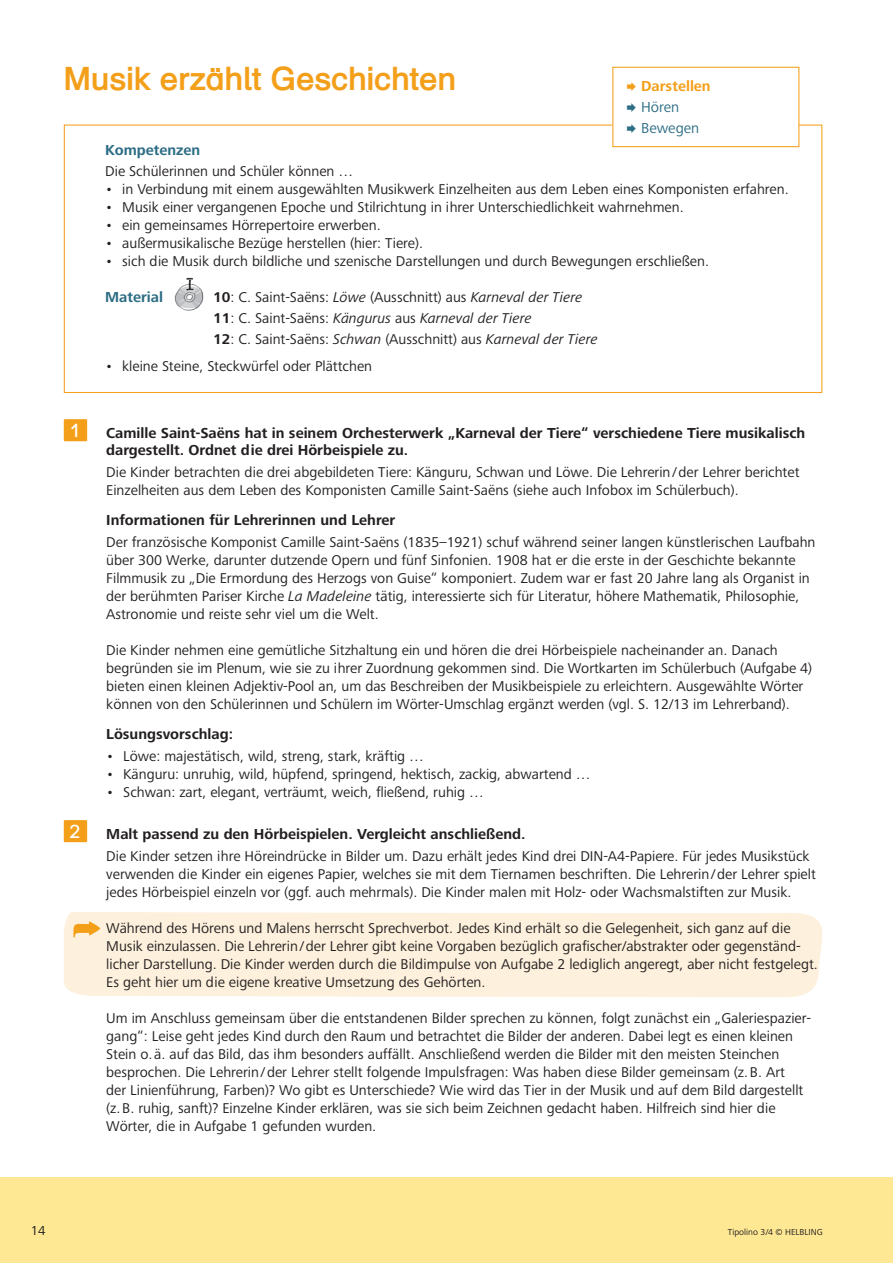
<style>
.page{position:relative;width:893px;height:1263px;background:#fff}
.page>*{position:absolute;margin:0;border:0;box-sizing:border-box;transform-origin:0 0}
.t1{font:700 33px "DR Buch";color:#f49f1a}
.t2{font:19.5px "DR Buch";color:#fff}
.t3{font:700 15px/17.2px "Frutiger Next Pro";color:#231f20}
.t4{font:700 15px "Frutiger Next Pro";color:#2d6d85}
.t5{font:15px/21px "Frutiger Next Pro";color:#2d6d85}
.t6{font:700 15px "Frutiger Next Pro";color:#f49f1a}
.t7{font:14.7px/18px "Frutiger Next Pro";color:#231f20}
.t8{font:13.5px "Frutiger Next Pro";color:#231f20}
.t9{font:9px "Frutiger Next Pro";color:#231f20}
.s1{font-weight:700}
.s2{font-style:italic}
</style>
<div class="page">
<div style="left:0;top:1178px;width:893px;height:85px;background:#ffe894"></div>
<div style="left:64px;top:912px;width:759px;height:86px;background:#fdf0dc"></div>
<svg style="left:73px;top:921px;width:27px;height:17px"></svg>
<img style="left:174px;top:277px;width:30px;height:34px">
<div style="left:64px;top:419px;width:23px;height:22px;background:#f49f1a"></div>
<div style="left:64px;top:820px;width:23px;height:22px;background:#f49f1a"></div>
<div style="left:612px;top:67px;width:187px;height:80px;border:1px solid #f49f1a"></div>
<h1 class="t1" style="left:64px;top:60px;width:394px">Musik erzählt Geschichten</h1>
<p class="t6" style="left:641px;top:78px;width:71px">Darstellen</p>
<p class="t5" style="left:641px;top:97px;width:60px">Hören<br>Bewegen</p>
<h2 class="t2" style="left:70px;top:419px;width:12px">1</h2>
<h2 class="t2" style="left:70px;top:820px;width:12px">2</h2>
<p class="t4" style="left:105px;top:141px;width:97px">Kompetenzen</p>
<p class="t7" style="left:105px;top:162px;width:250px">Die Schülerinnen und Schüler können …</p>
<p class="t7" style="left:105px;top:180px;width:685px">• in Verbindung mit einem ausgewählten Musikwerk Einzelheiten aus dem Leben eines Komponisten erfahren.</p>
<p class="t7" style="left:105px;top:198px;width:580px">• Musik einer vergangenen Epoche und Stilrichtung in ihrer Unterschiedlichkeit wahrnehmen.</p>
<p class="t7" style="left:105px;top:216px;width:277px">• ein gemeinsames Hörrepertoire erwerben.</p>
<p class="t7" style="left:105px;top:234px;width:319px">• außermusikalische Bezüge herstellen (hier: Tiere).</p>
<p class="t7" style="left:105px;top:252px;width:605px">• sich die Musik durch bildliche und szenische Darstellungen und durch Bewegungen erschließen.</p>
<p class="t4" style="left:105px;top:288px;width:59px">Material</p>
<p class="t7" style="left:213px;top:286px;width:386px;line-height:21px"><span class="s1">10</span>: C. Saint-Saëns: <span class="s2">Löwe</span> (Ausschnitt) aus <span class="s2">Karneval der Tiere<br></span><span class="s1">11</span>: C. Saint-Saëns: <span class="s2">Kängurus</span> aus <span class="s2">Karneval der Tiere<br></span><span class="s1">12</span>: C. Saint-Saëns: <span class="s2">Schwan</span> (Ausschnitt) aus <span class="s2">Karneval der Tiere</span></p>
<p class="t7" style="left:105px;top:357px;width:268px">• kleine Steine, Steckwürfel oder Plättchen</p>
<p class="t3" style="left:106px;top:424px;width:700px">Camille Saint-Saëns hat in seinem Orchesterwerk „Karneval der Tiere“ verschiedene Tiere musikalisch dargestellt. Ordnet die drei Hörbeispiele zu.</p>
<p class="t7" style="left:106px;top:463px;width:695px">Die Kinder betrachten die drei abgebildeten Tiere: Känguru, Schwan und Löwe. Die Lehrerin / der Lehrer berichtet<br>Einzelheiten aus dem Leben des Komponisten Camille Saint-Saëns (siehe auch Infobox im Schülerbuch).</p>
<p class="t3" style="left:106px;top:511px;width:290px">Informationen für Lehrerinnen und Lehrer</p>
<p class="t7" style="left:106px;top:533px;width:711px">Der französische Komponist Camille Saint-Saëns (1835–1921) schuf während seiner langen künstlerischen Laufbahn über 300 Werke, darunter dutzende Opern und fünf Sinfonien. 1908 hat er die erste in der Geschichte bekannte Filmmusik zu „Die Ermordung des Herzogs von Guise“ komponiert. Zudem war er fast 20 Jahre lang als Organist in der berühmten Pariser Kirche <span class="s2">La Madeleine</span> tätig, interessierte sich für Literatur, höhere Mathematik, Philosophie, Astronomie und reiste sehr viel um die Welt.</p>
<p class="t7" style="left:106px;top:641px;width:707px">Die Kinder nehmen eine gemütliche Sitzhaltung ein und hören die drei Hörbeispiele nacheinander an. Danach begründen sie im Plenum, wie sie zu ihrer Zuordnung gekommen sind. Die Wortkarten im Schülerbuch (Aufgabe 4) bieten einen kleinen Adjektiv-Pool an, um das Beschreiben der Musikbeispiele zu erleichtern. Ausgewählte Wörter können von den Schülerinnen und Schülern im Wörter-Umschlag ergänzt werden (vgl. S. 12/13 im Lehrerband).</p>
<p class="t3" style="left:106px;top:725px;width:128px">Lösungsvorschlag:</p>
<p class="t7" style="left:106px;top:747px;width:319px">• Löwe: majestätisch, wild, streng, stark, kräftig …</p>
<p class="t7" style="left:106px;top:765px;width:486px">• Känguru: unruhig, wild, hüpfend, springend, hektisch, zackig, abwartend …</p>
<p class="t7" style="left:106px;top:783px;width:379px">• Schwan: zart, elegant, verträumt, weich, fließend, ruhig …</p>
<p class="t3" style="left:106px;top:825px;width:421px">Malt passend zu den Hörbeispielen. Vergleicht anschließend.</p>
<p class="t7" style="left:106px;top:847px;width:711px">Die Kinder setzen ihre Höreindrücke in Bilder um. Dazu erhält jedes Kind drei DIN-A4-Papiere. Für jedes Musikstück verwenden die Kinder ein eigenes Papier, welches sie mit dem Tiernamen beschriften. Die Lehrerin / der Lehrer spielt jedes Hörbeispiel einzeln vor (ggf. auch mehrmals). Die Kinder malen mit Holz- oder Wachsmalstiften zur Musik.</p>
<p class="t7" style="left:106px;top:919px;width:713px">Während des Hörens und Malens herrscht Sprechverbot. Jedes Kind erhält so die Gelegenheit, sich ganz auf die Musik einzulassen. Die Lehrerin / der Lehrer gibt keine Vorgaben bezüglich grafischer/abstrakter oder gegenständ&shy;licher Darstellung. Die Kinder werden durch die Bildimpulse von Aufgabe 2 lediglich angeregt, aber nicht festgelegt.<br>Es geht hier um die eigene kreative Umsetzung des Gehörten.</p>
<p class="t7" style="left:106px;top:1009px;width:706px">Um im Anschluss gemeinsam über die entstandenen Bilder sprechen zu können, folgt zunächst ein „Galeriespazier&shy;gang“: Leise geht jedes Kind durch den Raum und betrachtet die Bilder der anderen. Dabei legt es einen kleinen Stein o. ä. auf das Bild, das ihm besonders auffällt. Anschließend werden die Bilder mit den meisten Steinchen besprochen. Die Lehrerin / der Lehrer stellt folgende Impulsfragen: Was haben diese Bilder gemeinsam (z. B. Art<br>der Linienführung, Farben)? Wo gibt es Unterschiede? Wie wird das Tier in der Musik und auf dem Bild dargestellt (z. B. ruhig, sanft)? Einzelne Kinder erklären, was sie sich beim Zeichnen gedacht haben. Hilfreich sind hier die Wörter, die in Aufgabe 1 gefunden wurden.</p>
<p class="t8" style="left:31px;top:1223px;width:16px">14</p>
<p class="t9" style="left:728px;top:1227px;width:97px">Tipolino 3 /4 © HELBLING</p>
</div>
